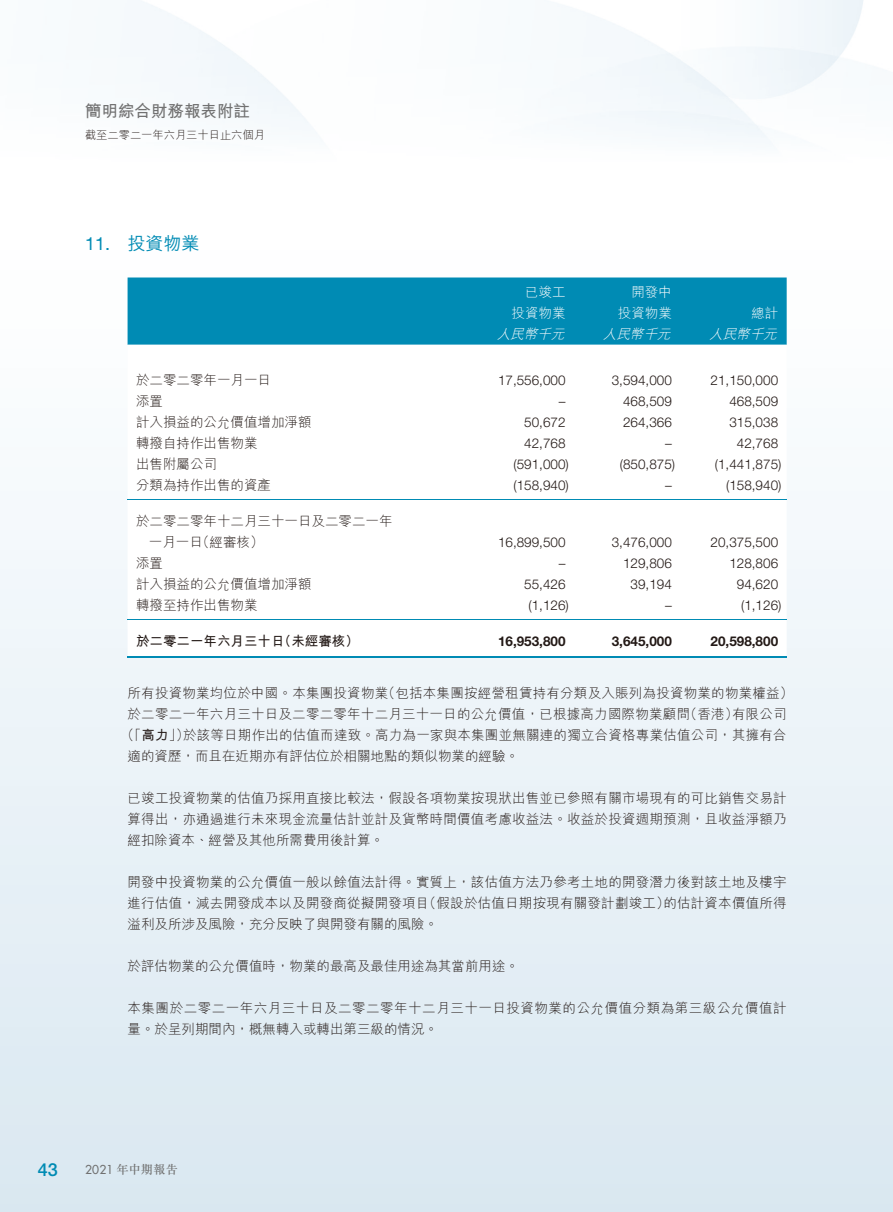
<style>
.page{position:relative;width:893px;height:1212px;background:#fff}
.page>*{position:absolute;margin:0;border:0;box-sizing:border-box;transform-origin:0 0}
.t1{font:18px "M Hei HK Medium E Ten B5 H";color:#008bb4}
.t2{font:500 18px "Helvetica Neue LT Std";color:#008bb4}
.t3{font:16.5px "M Hei HK Bold E Ten B5 H";color:#717171}
.t4{font:13.5px/21px "M Hei HK Light E Ten B5 H";letter-spacing:.015em;color:#231916;text-align:justify}
.t5{font:300 13.5px "Helvetica Neue LT Std";color:#231916}
.t6{font:13.5px/21px "M Hei HK Light E Ten B5 H";letter-spacing:.04em;color:#231916}
.t7{font:700 13.5px "Helvetica Neue LT Std";color:#231916}
.t8{font:13.5px "M Hei HK Bold E Ten B5 H";color:#231916}
.t9{font:13.5px/21px "M Hei HK Light E Ten B5 H";color:#fff;text-align:right}
.t10{font:italic 13.5px "M Hei HK Light E Ten B5 H";color:#fff}
.t11{font:12px "M Sung HK Medium E Ten B5 H";letter-spacing:.02em;color:#717171}
.t12{font:11.25px "M Hei HK Light E Ten B5 H";color:#231916}
.s1{font-family:"Helvetica Neue LT Std"}
.s2{font-family:"M Hei HK Bold E Ten B5 H"}
.s3{font-family:"Futura Std";font-weight:500}
</style>
<div class="page">
<div style="left:0;top:226px;width:893px;height:986px;background:linear-gradient(to bottom,#fff,#dae8f1)"></div>
<div style="left:128px;top:277px;width:659px;height:68px;background:#008bb4"></div>
<svg style="left:128px;top:345px;width:659px;height:311px"></svg>
<hr style="left:128px;top:499px;width:340px;height:1px;background:#008bb4">
<hr style="left:468px;top:499px;width:106px;height:1px;background:#008bb4">
<hr style="left:574px;top:499px;width:106px;height:1px;background:#008bb4">
<hr style="left:680px;top:499px;width:107px;height:1px;background:#008bb4">
<hr style="left:128px;top:619px;width:340px;height:1px;background:#008bb4">
<hr style="left:468px;top:619px;width:106px;height:1px;background:#008bb4">
<hr style="left:574px;top:619px;width:106px;height:1px;background:#008bb4">
<hr style="left:680px;top:619px;width:107px;height:1px;background:#008bb4">
<hr style="left:128px;top:656px;width:340px;height:1px;background:#008bb4">
<hr style="left:468px;top:656px;width:106px;height:1px;background:#008bb4">
<hr style="left:574px;top:656px;width:106px;height:1px;background:#008bb4">
<hr style="left:680px;top:656px;width:107px;height:1px;background:#008bb4">
<p class="t3" style="left:85px;top:104px;width:166px">簡明綜合財務報表附註</p>
<p class="t12" style="left:85px;top:131px;width:181px">截至二零二一年六月三十日止六個月</p>
<h1 class="t1" style="left:85px;top:236px;width:116px"><span class="s1">11.</span> 投資物業</h1>
<p class="t9" style="left:512px;top:283px;width:55px">已竣工投資物業</p>
<p class="t9" style="left:618px;top:283px;width:55px">開發中投資物業</p>
<p class="t9" style="left:751px;top:304px;width:28px">總計</p>
<p class="t10" style="left:497px;top:329px;width:73px">人民幣千元</p>
<p class="t10" style="left:603px;top:329px;width:73px">人民幣千元</p>
<p class="t10" style="left:709px;top:329px;width:73px">人民幣千元</p>
<p class="t4" style="left:136px;top:371px;width:137px">於二零二零年一月一日</p>
<p class="t5" style="left:498px;top:375px;width:69px">17,556,000</p>
<p class="t5" style="left:612px;top:375px;width:62px">3,594,000</p>
<p class="t5" style="left:711px;top:375px;width:69px">21,150,000</p>
<p class="t4" style="left:136px;top:392px;width:28px">添置</p>
<p class="t5" style="left:559px;top:396px;width:8px">–</p>
<p class="t5" style="left:623px;top:396px;width:50px">468,509</p>
<p class="t5" style="left:729px;top:396px;width:50px">468,509</p>
<p class="t4" style="left:136px;top:413px;width:177px">計入損益的公允價值增加淨額</p>
<p class="t5" style="left:524px;top:417px;width:43px">50,672</p>
<p class="t5" style="left:623px;top:417px;width:50px">264,366</p>
<p class="t5" style="left:729px;top:417px;width:50px">315,038</p>
<p class="t4" style="left:136px;top:434px;width:123px">轉撥自持作出售物業</p>
<p class="t5" style="left:524px;top:438px;width:43px">42,768</p>
<p class="t5" style="left:665px;top:438px;width:8px">–</p>
<p class="t5" style="left:737px;top:438px;width:43px">42,768</p>
<p class="t4" style="left:136px;top:455px;width:83px">出售附屬公司</p>
<p class="t5" style="left:513px;top:459px;width:57px">(591,000)</p>
<p class="t5" style="left:620px;top:459px;width:57px">(850,875)</p>
<p class="t5" style="left:715px;top:459px;width:68px">(1,441,875)</p>
<p class="t4" style="left:136px;top:476px;width:137px">分類為持作出售的資產</p>
<p class="t5" style="left:513px;top:480px;width:57px">(158,940)</p>
<p class="t5" style="left:665px;top:480px;width:8px">–</p>
<p class="t5" style="left:726px;top:480px;width:57px">(158,940)</p>
<p class="t4" style="left:149px;top:512px;width:245px;text-indent:-13px">於二零二零年十二月三十一日及二零二一年一月一日（經審核）</p>
<p class="t5" style="left:498px;top:537px;width:69px">16,899,500</p>
<p class="t5" style="left:612px;top:537px;width:62px">3,476,000</p>
<p class="t5" style="left:711px;top:537px;width:69px">20,375,500</p>
<p class="t4" style="left:136px;top:554px;width:28px">添置</p>
<p class="t5" style="left:559px;top:558px;width:8px">–</p>
<p class="t5" style="left:623px;top:558px;width:50px">129,806</p>
<p class="t5" style="left:729px;top:558px;width:50px">128,806</p>
<p class="t4" style="left:136px;top:575px;width:177px">計入損益的公允價值增加淨額</p>
<p class="t5" style="left:524px;top:579px;width:43px">55,426</p>
<p class="t5" style="left:631px;top:579px;width:43px">39,194</p>
<p class="t5" style="left:737px;top:579px;width:43px">94,620</p>
<p class="t4" style="left:136px;top:596px;width:123px">轉撥至持作出售物業</p>
<p class="t5" style="left:528px;top:600px;width:42px">(1,126)</p>
<p class="t5" style="left:665px;top:600px;width:8px">–</p>
<p class="t5" style="left:741px;top:600px;width:42px">(1,126)</p>
<p class="t8" style="left:136px;top:636px;width:224px">於二零二一年六月三十日（未經審核）</p>
<p class="t7" style="left:498px;top:636px;width:69px">16,953,800</p>
<p class="t7" style="left:612px;top:636px;width:62px">3,645,000</p>
<p class="t7" style="left:711px;top:636px;width:69px">20,598,800</p>
<p class="t4" style="left:128px;top:684px;width:667px">所有投資物業均位於中國。本集團投資物業（包括本集團按經營租賃持有分類及入賬列為投資物業的物業權益）</p>
<p class="t4" style="left:128px;top:705px;width:661px">於二零二一年六月三十日及二零二零年十二月三十一日的公允價值，已根據高力國際物業顧問（香港）有限公司</p>
<p class="t4" style="left:121px;top:726px;width:667px">（「<span class="s2">高力</span>」）於該等日期作出的估值而達致。高力為一家與本集團並無關連的獨立合資格專業估值公司，其擁有合</p>
<p class="t4" style="left:128px;top:747px;width:393px">適的資歷，而且在近期亦有評估位於相關地點的類似物業的經驗。</p>
<p class="t4" style="left:128px;top:789px;width:661px">已竣工投資物業的估值乃採用直接比較法，假設各項物業按現狀出售並已參照有關市場現有的可比銷售交易計算得出，亦通過進行未來現金流量估計並計及貨幣時間價值考慮收益法。收益於投資週期預測，且收益淨額乃經扣除資本、經營及其他所需費用後計算。</p>
<p class="t4" style="left:128px;top:873px;width:661px">開發中投資物業的公允價值一般以餘值法計得。實質上，該估值方法乃參考土地的開發潛力後對該土地及樓宇進行估值，減去開發成本以及開發商從擬開發項目（假設於估值日期按現有關發計劃竣工）的估計資本價值所得溢利及所涉及風險，充分反映了與開發有關的風險。</p>
<p class="t4" style="left:128px;top:957px;width:393px">於評估物業的公允價值時，物業的最高及最佳用途為其當前用途。</p>
<p class="t6" style="left:128px;top:999px;width:661px">本集團於二零二一年六月三十日及二零二零年十二月三十一日投資物業的公允價值分類為第三級公允價值計量。於呈列期間內，概無轉入或轉出第三級的情況。</p>
<h1 class="t2" style="left:38px;top:1163px;width:22px">43</h1>
<p class="t11" style="left:85px;top:1165px;width:94px"><span class="s3">2021</span> 年中期報告</p>
</div>
